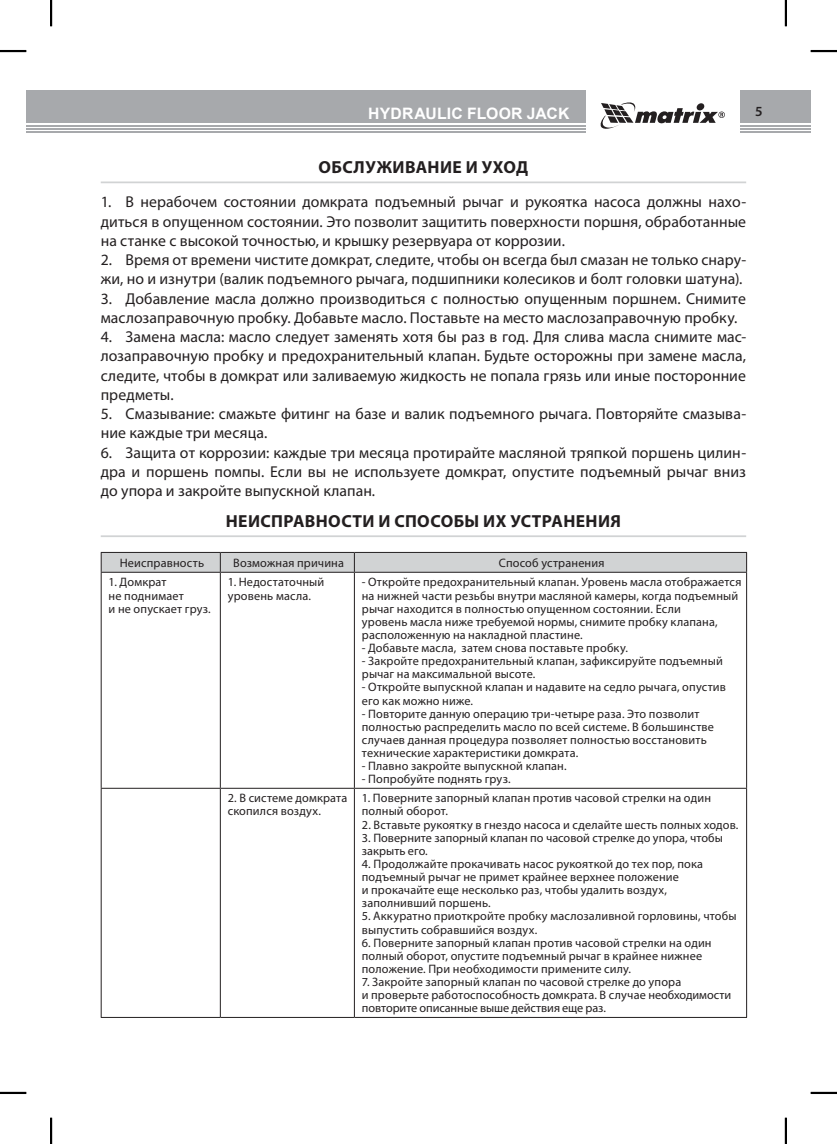
<style>
.page{position:relative;width:837px;height:1144px;background:#fff}
.page>*{position:absolute;margin:0;border:0;box-sizing:border-box;transform-origin:0 0}
.t1{font:700 17.5px "Myriad Pro";letter-spacing:.02em;color:#231f20}
.t2{font:15.75px/19.2px "Myriad Pro";letter-spacing:.005em;color:#231f20;text-align:justify}
.t3{font:700 15.75px "Arial";letter-spacing:.01em;color:#fff}
.t4{font:600 14px "Myriad Pro";color:#231f20}
.t5{font:12.25px/13.1px "Myriad Pro";letter-spacing:.015em;color:#231f20}
</style>
<div class="page">
<div style="left:739px;top:91px;width:71px;height:32px;background:#a7a9ac"></div>
<hr style="left:739px;top:125px;width:71px;height:1px;background:#a7a9ac">
<hr style="left:739px;top:131px;width:71px;height:2px;background:#a7a9ac">
<hr style="left:739px;top:128px;width:71px;height:2px;background:#a7a9ac">
<div style="left:26px;top:91px;width:559px;height:32px;background:#a7a9ac"></div>
<hr style="left:26px;top:125px;width:559px;height:1px;background:#a7a9ac">
<hr style="left:26px;top:131px;width:559px;height:2px;background:#a7a9ac">
<hr style="left:26px;top:128px;width:559px;height:2px;background:#a7a9ac">
<svg style="left:600px;top:102px;width:124px;height:27px"></svg>
<hr style="left:101px;top:181px;width:645px;height:2px;background:#d1d3d4">
<hr style="left:101px;top:535px;width:645px;height:2px;background:#d1d3d4">
<hr style="left:354px;top:572px;width:392px;height:1px;background:#231f20">
<hr style="left:354px;top:788px;width:392px;height:1px;background:#231f20">
<hr style="left:746px;top:573px;width:1px;height:215px;background:#231f20">
<hr style="left:746px;top:789px;width:1px;height:228px;background:#231f20">
<hr style="left:354px;top:1017px;width:392px;height:1px;background:#231f20">
<hr style="left:101px;top:789px;width:1px;height:228px;background:#231f20">
<hr style="left:101px;top:1017px;width:119px;height:1px;background:#231f20">
<hr style="left:101px;top:572px;width:119px;height:1px;background:#231f20">
<hr style="left:101px;top:573px;width:1px;height:215px;background:#231f20">
<hr style="left:220px;top:572px;width:134px;height:1px;background:#231f20">
<hr style="left:101px;top:788px;width:119px;height:1px;background:#231f20">
<hr style="left:220px;top:788px;width:134px;height:1px;background:#231f20">
<svg style="left:101px;top:552px;width:646px;height:20px"></svg>
<hr style="left:220px;top:573px;width:1px;height:215px;background:#231f20">
<hr style="left:354px;top:573px;width:1px;height:215px;background:#231f20">
<hr style="left:220px;top:789px;width:1px;height:228px;background:#231f20">
<hr style="left:354px;top:789px;width:1px;height:228px;background:#231f20">
<hr style="left:220px;top:1017px;width:134px;height:1px;background:#231f20">
<hr style="left:0;top:50px;width:26px;height:2px;background:#000">
<hr style="left:810px;top:50px;width:26px;height:2px;background:#000">
<hr style="left:0;top:1092px;width:26px;height:2px;background:#000">
<hr style="left:810px;top:1092px;width:26px;height:2px;background:#000">
<hr style="left:50px;top:0;width:2px;height:26px;background:#000">
<hr style="left:50px;top:1118px;width:2px;height:26px;background:#000">
<hr style="left:784px;top:0;width:2px;height:26px;background:#000">
<hr style="left:784px;top:1118px;width:2px;height:26px;background:#000">
<p class="t3" style="left:368px;top:104px;width:203px">HYDRAULIC FLOOR JACK</p>
<p class="t4" style="left:755px;top:103px;width:9px">5</p>
<h1 class="t1" style="left:318px;top:159px;width:211px">ОБСЛУЖИВАНИЕ И УХОД</h1>
<p class="t2" style="left:101px;top:194px;width:646px">1. В нерабочем состоянии домкрата подъемный рычаг и рукоятка насоса должны нахо&shy;диться в опущенном состоянии. Это позволит защитить поверхности поршня, обработанные на станке с высокой точностью, и крышку резервуара от коррозии.</p>
<p class="t2" style="left:101px;top:252px;width:646px">2. Время от времени чистите домкрат, следите, чтобы он всегда был смазан не только снару&shy;жи, но и изнутри (валик подъемного рычага, подшипники колесиков и болт головки шатуна).</p>
<p class="t2" style="left:101px;top:290px;width:646px">3. Добавление масла должно производиться с полностью опущенным поршнем. Снимите маслозаправочную пробку. Добавьте масло. Поставьте на место маслозаправочную пробку.</p>
<p class="t2" style="left:101px;top:329px;width:646px">4. Замена масла: масло следует заменять хотя бы раз в год. Для слива масла снимите мас&shy;лозаправочную пробку и предохранительный клапан. Будьте осторожны при замене масла, следите, чтобы в домкрат или заливаемую жидкость не попала грязь или иные посторонние предметы.</p>
<p class="t2" style="left:101px;top:406px;width:646px">5. Смазывание: смажьте фитинг на базе и валик подъемного рычага. Повторяйте смазыва&shy;ние каждые три месяца.</p>
<p class="t2" style="left:101px;top:444px;width:646px">6. Защита от коррозии: каждые три месяца протирайте масляной тряпкой поршень цилин&shy;дра и поршень помпы. Если вы не используете домкрат, опустите подъемный рычаг вниз до упора и закройте выпускной клапан.</p>
<h1 class="t1" style="left:226px;top:513px;width:397px">НЕИСПРАВНОСТИ И СПОСОБЫ ИХ УСТРАНЕНИЯ</h1>
<p class="t5" style="left:120px;top:557px;width:86px">Неисправность</p>
<p class="t5" style="left:233px;top:557px;width:112px">Возможная причина</p>
<p class="t5" style="left:498px;top:557px;width:107px">Способ устранения</p>
<p class="t5" style="left:109px;top:577px;width:104px">1. Домкрат<br>не поднимает<br>и не опускает груз.</p>
<p class="t5" style="left:228px;top:577px;width:98px">1. Недостаточный уровень масла.</p>
<p class="t5" style="left:362px;top:577px;width:381px">- Откройте предохранительный клапан. Уровень масла отображается на нижней части резьбы внутри масляной камеры, когда подъемный рычаг находится в полностью опущенном состоянии. Если<br>уровень масла ниже требуемой нормы, снимите пробку клапана, расположенную на накладной пластине.</p>
<p class="t5" style="left:362px;top:642px;width:267px">- Добавьте масла, затем снова поставьте пробку.</p>
<p class="t5" style="left:362px;top:655px;width:362px">- Закройте предохранительный клапан, зафиксируйте подъемный рычаг на максимальной высоте.</p>
<p class="t5" style="left:362px;top:682px;width:365px">- Откройте выпускной клапан и надавите на седло рычага, опустив его как можно ниже.</p>
<p class="t5" style="left:362px;top:708px;width:353px">- Повторите данную операцию три-четыре раза. Это позволит полностью распределить масло по всей системе. В большинстве случаев данная процедура позволяет полностью восстановить технические характеристики домкрата.</p>
<p class="t5" style="left:362px;top:760px;width:206px">- Плавно закройте выпускной клапан.</p>
<p class="t5" style="left:362px;top:774px;width:150px">- Попробуйте поднять груз.</p>
<p class="t5" style="left:228px;top:793px;width:121px">2. В системе домкрата скопился воздух.</p>
<p class="t5" style="left:362px;top:793px;width:350px">1. Поверните запорный клапан против часовой стрелки на один полный оборот.</p>
<p class="t5" style="left:362px;top:819px;width:378px">2. Вставьте рукоятку в гнездо насоса и сделайте шесть полных ходов.</p>
<p class="t5" style="left:362px;top:832px;width:362px">3. Поверните запорный клапан по часовой стрелке до упора, чтобы закрыть его.</p>
<p class="t5" style="left:362px;top:858px;width:342px">4. Продолжайте прокачивать насос рукояткой до тех пор, пока подъемный рычаг не примет крайнее верхнее положение<br>и прокачайте еще несколько раз, чтобы удалить воздух, заполнивший поршень.</p>
<p class="t5" style="left:362px;top:911px;width:376px">5. Аккуратно приоткройте пробку маслозаливной горловины, чтобы выпустить собравшийся воздух.</p>
<p class="t5" style="left:362px;top:937px;width:351px">6. Поверните запорный клапан против часовой стрелки на один полный оборот, опустите подъемный рычаг в крайнее нижнее положение. При необходимости примените силу.</p>
<p class="t5" style="left:362px;top:976px;width:371px">7. Закройте запорный клапан по часовой стрелке до упора<br>и проверьте работоспособность домкрата. В случае необходимости повторите описанные выше действия еще раз.</p>
</div>
